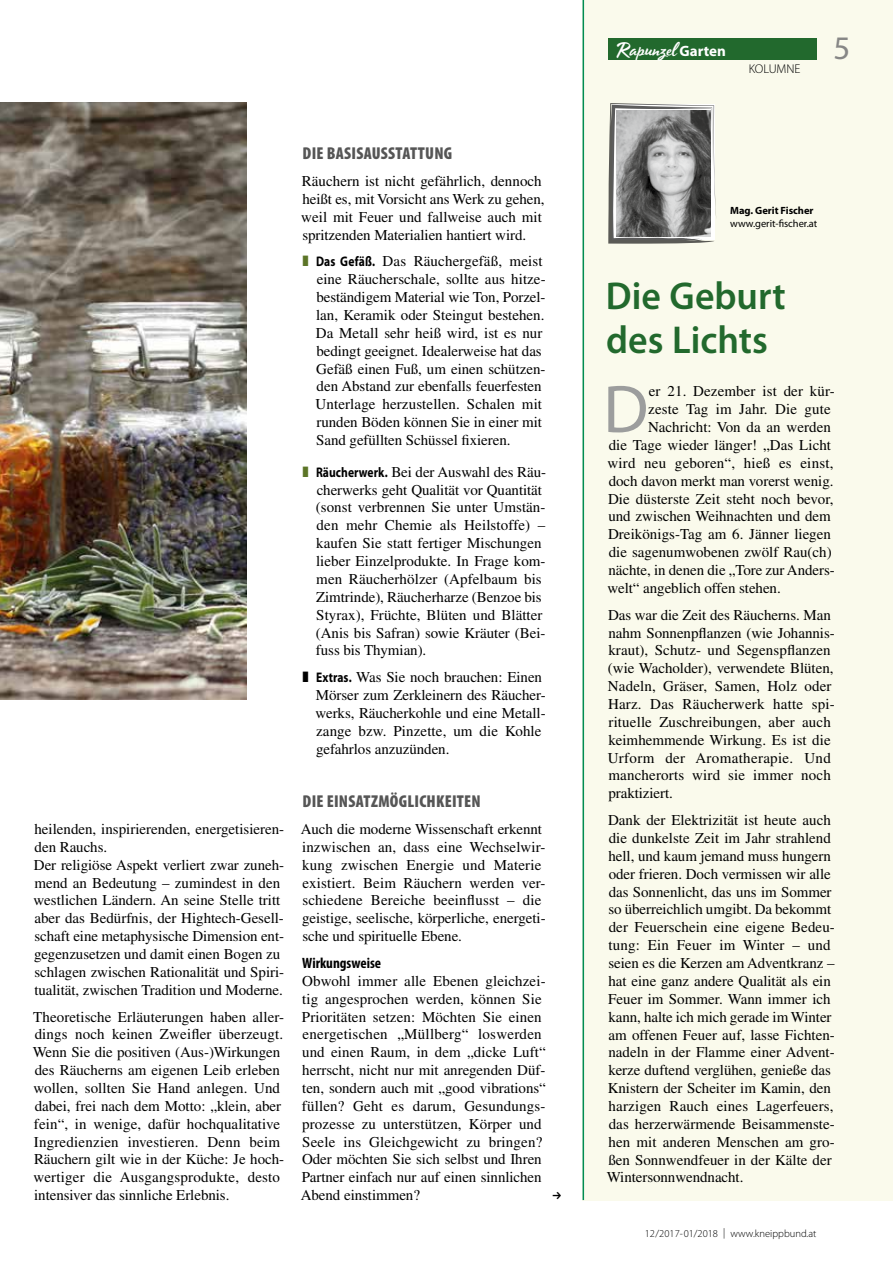
<style>
.page{position:relative;width:893px;height:1263px;background:#fff}
.page>*{position:absolute;margin:0;border:0;box-sizing:border-box;transform-origin:0 0}
.t1{font:67.95px "Myriad Pro";color:#9c9d9d}
.t2{font:600 39px/43.5px "Myriad Pro";color:#22692d}
.t3{font:33px "Myriad Pro";color:#878786}
.t4{font:21px "Timeout";color:#fff}
.t5{font:900 condensed 17.25px "Myriad Pro";letter-spacing:.015em;color:#565656}
.t6{font:15px/17.9px "Times LT";color:#000}
.t7{font:700 condensed 15px "Myriad Pro";color:#000}
.t8{font:300 12.75px "Myriad Pro";letter-spacing:-.005em;color:#000}
.t9{font:300 10.5px "Myriad Pro";color:#000}
.t10{font:10.5px "Myriad Pro";letter-spacing:-.005em;color:#000}
.t11{font:700 10.5px "Myriad Pro";letter-spacing:-.005em;color:#000}
.s1{color:#5c7527}
.s2{font-family:"Myriad Pro";font-weight:700;font-size:13.95px}
.s3{font-family:"Myriad Pro";font-weight:700;font-size:15px}
</style>
<div class="page">
<img style="left:0;top:102px;width:247px;height:598px">
<div style="left:583px;top:0;width:310px;height:1200px;background:#fafaec"></div>
<div style="left:608px;top:38px;width:208px;height:22px;background:#22692d"></div>
<svg style="left:608px;top:103px;width:108px;height:141px;background:#acaca9"></svg>
<img style="left:616px;top:110px;width:94px;height:126px">
<hr style="left:583px;top:0;width:1px;height:1200px;background:#008c53">
<p class="t6" style="left:33px;top:820px;width:252px">heilenden, inspirierenden, energetisieren&shy;den Rauchs.<br>Der religiöse Aspekt verliert zwar zuneh&shy;mend an Bedeutung – zumindest in den westlichen Ländern. An seine Stelle tritt aber das Bedürfnis, der Hightech-Gesell&shy;schaft eine metaphysische Dimension ent&shy;gegenzusetzen und damit einen Bogen zu schlagen zwischen Rationalität und Spiri&shy;tualität, zwischen Tradition und Moderne.</p>
<p class="t6" style="left:33px;top:1007px;width:253px">Theoretische Erläuterungen haben aller&shy;dings noch keinen Zweifler überzeugt.<br>Wenn Sie die positiven (Aus-)Wirkungen des Räucherns am eigenen Leib erleben wollen, sollten Sie Hand anlegen. Und dabei, frei nach dem Motto: „klein, aber fein“, in wenige, dafür hochqualitative Ingredienzien investieren. Denn beim Räuchern gilt wie in der Küche: Je hoch&shy;wertiger die Ausgangsprodukte, desto intensiver das sinnliche Erlebnis.</p>
<p class="t5" style="left:303px;top:144px;width:151px">DIE BASISAUSSTATTUNG</p>
<p class="t6" style="left:301px;top:172px;width:245px">Räuchern ist nicht gefährlich, dennoch heißt es, mit Vorsicht ans Werk zu gehen, weil mit Feuer und fallweise auch mit spritzenden Materialien hantiert wird.</p>
<p class="t6" style="left:316px;top:252px;width:232px;text-indent:-13px"><span class="s1">❚</span> <span class="s2">Das Gefäß.</span> Das Räuchergefäß, meist eine Räucherschale, sollte aus hitze&shy;beständigem Material wie Ton, Porzel&shy;lan, Keramik oder Steingut bestehen.<br>Da Metall sehr heiß wird, ist es nur bedingt geeignet. Idealerweise hat das Gefäß einen Fuß, um einen schützen&shy;den Abstand zur ebenfalls feuerfesten Unterlage herzustellen. Schalen mit runden Böden können Sie in einer mit Sand gefüllten Schüssel fixieren.</p>
<p class="t6" style="left:316px;top:463px;width:232px;text-indent:-13px"><span class="s1">❚</span> <span class="s2">Räucherwerk.</span> Bei der Auswahl des Räu&shy;cherwerks geht Qualität vor Quantität (sonst verbrennen Sie unter Umstän&shy;den mehr Chemie als Heilstoffe) – kaufen Sie statt fertiger Mischungen lieber Einzelprodukte. In Frage kom&shy;men Räucherhölzer (Apfelbaum bis Zimtrinde), Räucherharze (Benzoe bis Styrax), Früchte, Blüten und Blätter (Anis bis Safran) sowie Kräuter (Bei&shy;fuss bis Thymian).</p>
<p class="t6" style="left:315px;top:668px;width:232px;text-indent:-13px">❚ <span class="s2">Extras.</span> Was Sie noch brauchen: Einen Mörser zum Zerkleinern des Räucher&shy;werks, Räucherkohle und eine Metall&shy;zange bzw. Pinzette, um die Kohle gefahrlos anzuzünden.</p>
<p class="t5" style="left:303px;top:792px;width:180px">DIE EINSATZMÖGLICHKEITEN</p>
<p class="t6" style="left:301px;top:820px;width:246px">Auch die moderne Wissenschaft erkennt inzwischen an, dass eine Wechselwir&shy;kung zwischen Energie und Materie existiert. Beim Räuchern werden ver&shy;schiedene Bereiche beeinflusst – die geistige, seelische, körperliche, energeti&shy;sche und spirituelle Ebene.</p>
<p class="t7" style="left:302px;top:955px;width:80px">Wirkungsweise</p>
<p class="t6" style="left:301px;top:972px;width:247px">Obwohl immer alle Ebenen gleichzei&shy;tig angesprochen werden, können Sie Prioritäten setzen: Möchten Sie einen energetischen „Müllberg“ loswerden und einen Raum, in dem „dicke Luft“ herrscht, nicht nur mit anregenden Düf&shy;ten, sondern auch mit „good vibrations“ füllen? Geht es darum, Gesundungs&shy;prozesse zu unterstützen, Körper und Seele ins Gleichgewicht zu bringen?<br>Oder möchten Sie sich selbst und Ihren Partner einfach nur auf einen sinnlichen Abend einstimmen?</p>
<h3 class="t4" style="left:617px;top:36px;width:111px">Rapunzel <span class="s3">Garten</span></h3>
<p class="t8" style="left:749px;top:61px;width:53px">KOLUMNE</p>
<h3 class="t3" style="left:833px;top:27px;width:18px">5</h3>
<p class="t11" style="left:730px;top:205px;width:85px">Mag. Gerit Fischer</p>
<p class="t10" style="left:730px;top:217px;width:89px">www.gerit-fischer.at</p>
<h2 class="t2" style="left:606px;top:275px;width:181px">Die Geburt des Lichts</h2>
<h1 class="t1" style="left:603px;top:367px;width:47px">D</h1>
<p class="t6" style="left:649px;top:382px;width:187px">er 21. Dezember ist der kür-</p>
<p class="t6" style="left:648px;top:400px;width:184px">zeste Tag im Jahr. Die gute</p>
<p class="t6" style="left:648px;top:418px;width:184px">Nachricht: Von da an werden</p>
<p class="t6" style="left:609px;top:436px;width:224px">die Tage wieder länger! „Das Licht</p>
<p class="t6" style="left:607px;top:454px;width:228px">wird neu geboren“, hieß es einst,</p>
<p class="t6" style="left:609px;top:471px;width:226px">doch davon merkt man vorerst wenig.</p>
<p class="t6" style="left:608px;top:489px;width:227px">Die düsterste Zeit steht noch bevor,</p>
<p class="t6" style="left:608px;top:507px;width:224px">und zwischen Weihnachten und dem</p>
<p class="t6" style="left:608px;top:525px;width:224px">Dreikönigs-Tag am 6. Jänner liegen</p>
<p class="t6" style="left:609px;top:543px;width:225px">die sagenumwobenen zwölf Rau(ch)</p>
<p class="t6" style="left:608px;top:561px;width:228px">nächte, in denen die „Tore zur Anders-</p>
<p class="t6" style="left:607px;top:579px;width:175px">welt“ angeblich offen stehen.</p>
<p class="t6" style="left:608px;top:605px;width:229px">Das war die Zeit des Räucherns. Man nahm Sonnenpflanzen (wie Johannis&shy;kraut), Schutz- und Segenspflanzen (wie Wacholder), verwendete Blüten,<br>Nadeln, Gräser, Samen, Holz oder<br>Harz. Das Räucherwerk hatte spi&shy;rituelle Zuschreibungen, aber auch keimhemmende Wirkung. Es ist die<br>Urform der Aromatherapie. Und mancherorts wird sie immer noch praktiziert.</p>
<p class="t6" style="left:607px;top:811px;width:230px">Dank der Elektrizität ist heute auch die dunkelste Zeit im Jahr strahlend hell, und kaum jemand muss hungern oder frieren. Doch vermissen wir alle das Sonnenlicht, das uns im Sommer so überreichlich umgibt. Da bekommt der Feuerschein eine eigene Bedeu&shy;tung: Ein Feuer im Winter – und seien es die Kerzen am Adventkranz – hat eine ganz andere Qualität als ein Feuer im Sommer. Wann immer ich kann, halte ich mich gerade im Winter am offenen Feuer auf, lasse Fichten&shy;nadeln in der Flamme einer Advent&shy;kerze duftend verglühen, genieße das Knistern der Scheiter im Kamin, den harzigen Rauch eines Lagerfeuers, das herzerwärmende Beisammenste&shy;hen mit anderen Menschen am gro&shy;ßen Sonnwendfeuer in der Kälte der Wintersonnwendnacht.</p>
<p class="t9" style="left:645px;top:1228px;width:173px">12/2017-01/2018 | www.kneippbund.at</p>
</div>
